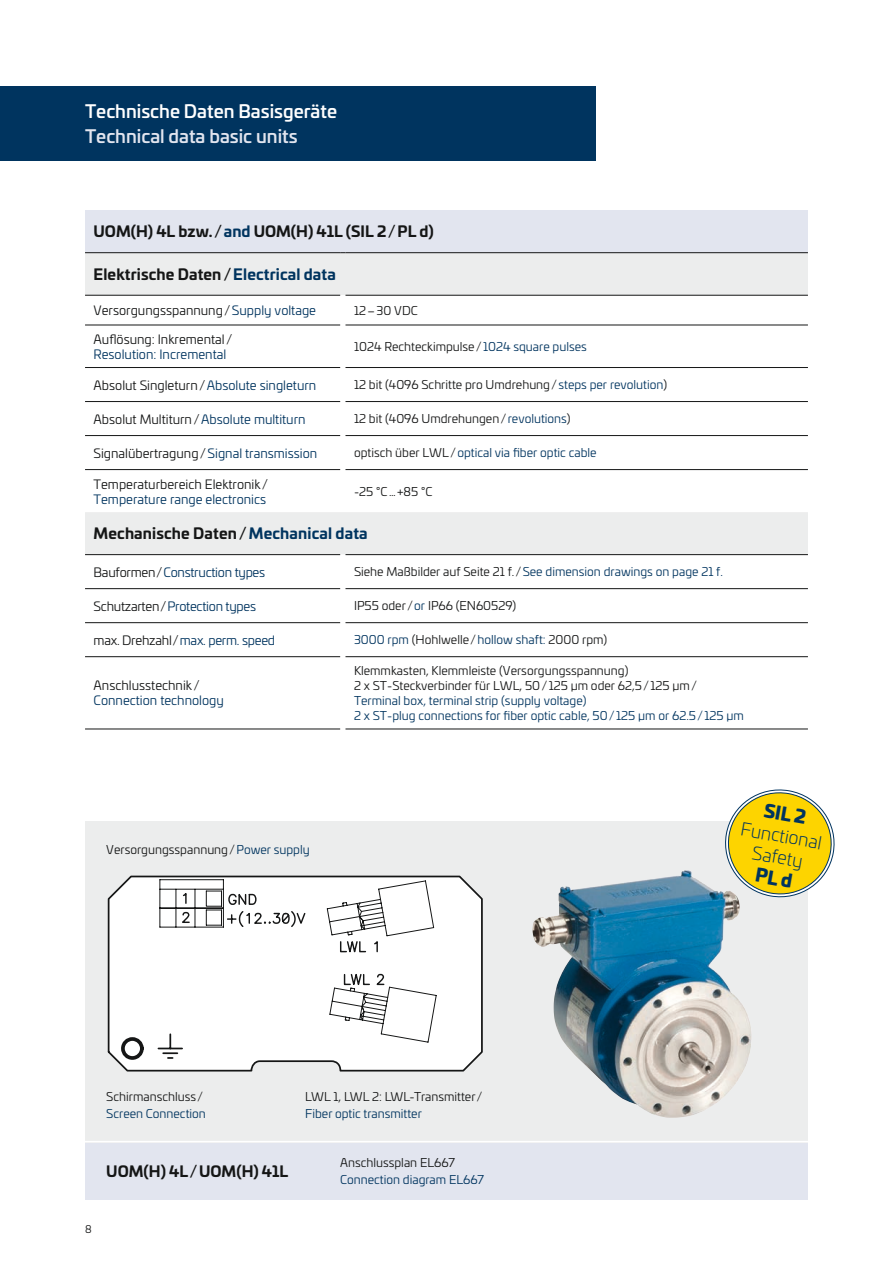
<style>
.page{position:relative;width:893px;height:1263px;background:#fff}
.page>*{position:absolute;margin:0;border:0;box-sizing:border-box;transform-origin:0 0}
.t1{font:500 18px "Univia Pro";color:#fff}
.t2{font:500 18px "Univia Pro";color:#e2e5ef}
.t3{font:300 18px/21.6px "Univia Pro";color:#00345f;text-align:center}
.t4{font:900 18px "Univia Pro";color:#00345f}
.t5{font:700 15px "Univia Pro";letter-spacing:.01em;color:#151616}
.t6{font:12.75px "Univia Pro";color:#151616}
.t7{font:12.75px "Univia Pro";letter-spacing:-.02em;color:#00345f}
.t8{font:12.75px "Univia Pro";color:#00345f}
.t9{font:12px/15px "Univia Pro";color:#151616}
.t10{font:12px/15px "Univia Pro";color:#00345f}
.t11{font:10.5px "Univia Pro";color:#151616}
.s1{color:#00345f}
.s2{color:#151616}
</style>
<div class="page">
<div style="left:0;top:86px;width:595px;height:75px;background:#00345f"></div>
<div style="left:85px;top:210px;width:723px;height:43px;background:#e2e5ef"></div>
<div style="left:85px;top:253px;width:723px;height:42px;background:#eceded"></div>
<svg style="left:85px;top:295px;width:723px;height:434px"></svg>
<hr style="left:85px;top:325px;width:255px;height:1px;background:#151616">
<hr style="left:85px;top:367px;width:255px;height:1px;background:#151616">
<hr style="left:85px;top:435px;width:255px;height:1px;background:#151616">
<hr style="left:85px;top:469px;width:255px;height:1px;background:#151616">
<hr style="left:85px;top:554px;width:255px;height:1px;background:#151616">
<hr style="left:85px;top:588px;width:255px;height:1px;background:#151616">
<hr style="left:85px;top:622px;width:255px;height:1px;background:#151616">
<hr style="left:85px;top:656px;width:255px;height:1px;background:#151616">
<hr style="left:85px;top:729px;width:255px;height:1px;background:#151616">
<hr style="left:85px;top:401px;width:255px;height:1px;background:#151616">
<hr style="left:345px;top:401px;width:463px;height:1px;background:#151616">
<hr style="left:345px;top:367px;width:463px;height:1px;background:#151616">
<hr style="left:345px;top:435px;width:463px;height:1px;background:#151616">
<hr style="left:345px;top:469px;width:463px;height:1px;background:#151616">
<hr style="left:345px;top:554px;width:463px;height:1px;background:#151616">
<hr style="left:345px;top:588px;width:463px;height:1px;background:#151616">
<hr style="left:345px;top:622px;width:463px;height:1px;background:#151616">
<hr style="left:345px;top:656px;width:463px;height:1px;background:#151616">
<hr style="left:345px;top:729px;width:463px;height:1px;background:#151616">
<hr style="left:345px;top:325px;width:463px;height:1px;background:#151616">
<hr style="left:85px;top:252px;width:255px;height:1px;background:#151616">
<hr style="left:345px;top:252px;width:463px;height:1px;background:#151616">
<hr style="left:85px;top:295px;width:255px;height:1px;background:#151616">
<hr style="left:345px;top:295px;width:463px;height:1px;background:#151616">
<div style="left:85px;top:1142px;width:723px;height:58px;background:#e2e5ef"></div>
<div style="left:85px;top:821px;width:723px;height:321px;background:#eceded"></div>
<hr style="left:82px;top:1141px;width:733px;height:1px;background:#fff">
<svg style="left:107px;top:875px;width:376px;height:197px;background:#ededed"></svg>
<svg style="left:163px;top:1043px;width:14px;height:16px"></svg>
<hr style="left:158px;top:1047px;width:24px;height:2px;background:#151616">
<div style="left:121px;top:1037px;width:23px;height:23px;border:4px solid #151616;border-radius:9px"></div>
<svg style="left:159px;top:879px;width:278px;height:164px;background:#f2f2f2"></svg>
<img style="left:532px;top:870px;width:177px;height:248px">
<svg style="left:720px;top:789px;width:115px;height:112px"></svg>
<h1 class="t1" style="left:85px;top:98px;width:254px">Technische Daten Basisgeräte</h1>
<h1 class="t2" style="left:85px;top:122px;width:214px">Technical data basic units</h1>
<p class="t5" style="left:94px;top:220px;width:342px">UOM(H) 4L bzw. /<span class="s1">and</span> UOM(H) 41L (SIL 2/PL d)</p>
<p class="t5" style="left:94px;top:262px;width:244px">Elektrische Daten/<span class="s1">Electrical data</span></p>
<p class="t6" style="left:94px;top:301px;width:224px">Versorgungsspannung/<span class="s1">Supply voltage</span></p>
<p class="t9" style="left:354px;top:302px;width:65px">12–30 VDC</p>
<p class="t6" style="left:94px;top:330px;width:140px">Auflösung: Inkremental /</p>
<p class="t8" style="left:94px;top:345px;width:134px">Resolution: Incremental</p>
<p class="t9" style="left:354px;top:339px;width:234px">1024 Rechteckimpulse/ <span class="s1">1024 square pulses</span></p>
<p class="t6" style="left:94px;top:376px;width:224px">Absolut Singleturn/<span class="s1">Absolute singleturn</span></p>
<p class="t9" style="left:354px;top:377px;width:315px">12 bit (4096 Schritte pro Umdrehung/ <span class="s1">steps per revolution</span>)</p>
<p class="t6" style="left:94px;top:410px;width:214px">Absolut Multiturn/<span class="s1">Absolute multiturn</span></p>
<p class="t9" style="left:354px;top:411px;width:218px">12 bit (4096 Umdrehungen/ <span class="s1">revolutions</span>)</p>
<p class="t6" style="left:94px;top:444px;width:225px">Signalübertragung/<span class="s1">Signal transmission</span></p>
<p class="t10" style="left:354px;top:445px;width:244px"><span class="s2">optisch über LWL/</span>optical via fiber optic cable</p>
<p class="t6" style="left:94px;top:475px;width:176px">Temperaturbereich Elektronik /</p>
<p class="t8" style="left:94px;top:490px;width:174px">Temperature range electronics</p>
<p class="t9" style="left:354px;top:483px;width:80px">-25 °C…+85 °C</p>
<p class="t5" style="left:94px;top:522px;width:276px">Mechanische Daten/<span class="s1">Mechanical data</span></p>
<p class="t7" style="left:94px;top:563px;width:173px"><span class="s2">Bauformen/</span>Construction types</p>
<p class="t10" style="left:354px;top:564px;width:370px"><span class="s2">Siehe Maßbilder auf Seite 21 f. /</span>See dimension drawings on page 21 f.</p>
<p class="t7" style="left:94px;top:597px;width:164px"><span class="s2">Schutzarten/</span>Protection types</p>
<p class="t9" style="left:354px;top:598px;width:164px">IP55 oder /<span class="s1">or</span> IP66 (EN60529)</p>
<p class="t7" style="left:94px;top:631px;width:183px"><span class="s2">max. Drehzahl/</span>max. perm. speed</p>
<p class="t10" style="left:354px;top:632px;width:255px">3000 rpm <span class="s2">(Hohlwelle/</span>hollow shaft: <span class="s2">2000 rpm)</span></p>
<p class="t6" style="left:94px;top:676px;width:107px">Anschlusstechnik /</p>
<p class="t8" style="left:94px;top:691px;width:132px">Connection technology</p>
<p class="t9" style="left:354px;top:663px;width:344px">Klemmkasten, Klemmleiste (Versorgungsspannung)<br>2 x ST-Steckverbinder für LWL, 50/ 125 µm oder 62,5/ 125 µm/</p>
<p class="t10" style="left:354px;top:693px;width:391px">Terminal box, terminal strip (supply voltage)<br>2 x ST-plug connections for fiber optic cable, 50/ 125 µm or 62.5/ 125 µm</p>
<p class="t9" style="left:106px;top:841px;width:205px">Versorgungsspannung/<span class="s1">Power supply</span></p>
<p class="t9" style="left:106px;top:1089px;width:98px">Schirmanschluss /</p>
<p class="t10" style="left:106px;top:1105px;width:101px">Screen Connection</p>
<p class="t5" style="left:106px;top:1160px;width:183px">UOM(H) 4L/UOM(H) 41L</p>
<p class="t11" style="left:85px;top:1221px;width:8px">8</p>
<p class="t9" style="left:305px;top:1089px;width:178px">LWL 1, LWL 2: LWL-Transmitter/</p>
<p class="t10" style="left:305px;top:1105px;width:118px">Fiber optic transmitter</p>
<p class="t9" style="left:340px;top:1155px;width:116px">Anschlussplan EL667</p>
<p class="t10" style="left:340px;top:1171px;width:145px">Connection diagram EL667</p>
<h1 class="t4" style="left:767px;top:796px;width:44px;rotate:10deg">SIL 2</h1>
<h1 class="t3" style="left:743px;top:817px;width:83px;rotate:10deg">Functional<br>Safety</h1>
</div>
